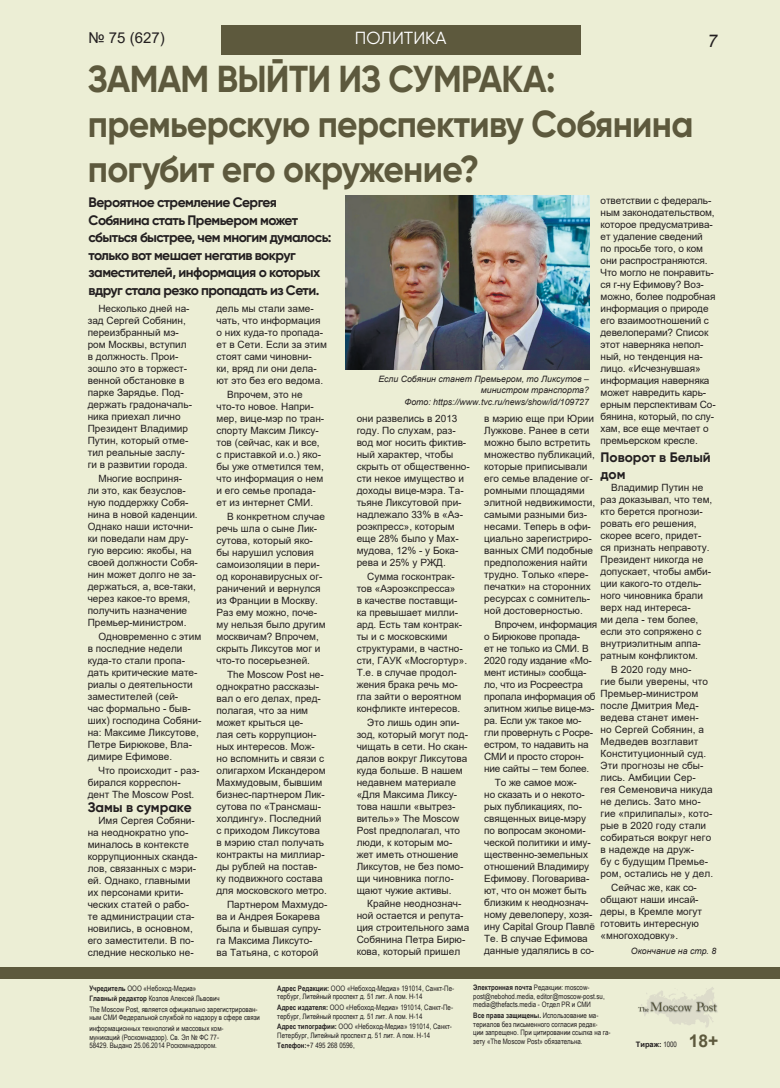
<style>
.page{position:relative;width:780px;height:1088px;background:#eceed5}
.page>*{position:absolute;margin:0;border:0;box-sizing:border-box;transform-origin:0 0}
.заголовок{font:700 37.5px/45px "Gilroy";letter-spacing:-.02em;color:#5d593d;scale:.94 1}
.одзаголовок{font:17.5px "Gilroy";color:#fff}
.t1{font:700 17.5px "Arial";color:#5d593d}
.t2{font:italic 17.5px "Arial";color:#231f20}
.t3{font:15px "Arial";color:#231f20}
.анонс{font:700 13.75px/17.5px "Gilroy";letter-spacing:-.04em;color:#231f20}
.анонс-2{font:700 13.75px/17.5px "Gilroy";color:#231f20}
.text{font:10px/12px "Arial";color:#231f20}
.text-2{font:10px/12px "Arial";letter-spacing:-.02em;color:#231f20}
.подпись_фото{font:italic 8.75px/10.5px "Arial";color:#231f20;text-align:right}
.t4{font:7.5px/8.8px "Arial Narrow";color:#231f20}
.t5{font:700 7.5px "Arial";color:#231f20}
.s1{font-weight:700}
.s2{font-family:"Arial Narrow";font-weight:400}
</style>
<div class="page">
<div style="left:0;top:967px;width:780px;height:11px;background:#5d593d"></div>
<div style="left:221px;top:26px;width:360px;height:29px;background:#5d593d"></div>
<svg style="left:638px;top:987px;width:79px;height:40px"></svg>
<img style="left:345px;top:196px;width:244px;height:174px">
<p class="одзаголовок" style="left:355px;top:27px;width:93px">ПОЛИТИКА</p>
<h3 class="t3" style="left:89px;top:27px;width:78px">№ 75 (627)</h3>
<h2 class="t2" style="left:707px;top:30px;width:11px">7</h2>
<p class="заголовок" style="left:88px;top:56px;width:646px">ЗАМАМ ВЫЙТИ ИЗ СУМРАКА: премьерскую перспективу Собянина погубит его окружение?</p>
<p class="анонс" style="left:89px;top:194px;width:244px">Вероятное стремление Сергея Собянина стать Премьером может сбыться быстрее, чем многим думалось: только вот мешает негатив вокруг заместителей, информация о которых вдруг стала резко пропадать из Сети.</p>
<p class="text" style="left:88px;top:303px;width:106px;text-indent:11px">Несколько дней на&shy;зад Сергей Собянин, переизбранный мэ&shy;ром Москвы, вступил в должность. Прои&shy;зошло это в торжест&shy;венной обстановке в парке Зарядье. Под&shy;держать градоначаль&shy;ника приехал лично<br>Президент Владимир<br>Путин, который отме&shy;тил реальные заслу&shy;ги в развитии города.</p>
<p class="text" style="left:88px;top:473px;width:112px;text-indent:11px">Многие восприня-<br>ли это, как безуслов&shy;ную поддержку Собя&shy;нина в новой каденции.<br>Однако наши источни&shy;ки поведали нам дру&shy;гую версию: якобы, на своей должности Собя&shy;нин может долго не за&shy;держаться, а, все-таки, через какое-то время, получить назначение<br>Премьер-министром.</p>
<p class="text" style="left:88px;top:630px;width:115px;text-indent:11px">Одновременно с этим в последние недели куда-то стали пропа&shy;дать критические мате&shy;риалы о деятельности заместителей (сей-<br>час формально - быв&shy;ших) господина Собяни&shy;на: Максиме Ликсутове,<br>Петре Бирюкове, Вла&shy;димире Ефимове.</p>
<p class="text" style="left:88px;top:764px;width:113px;text-indent:11px">Что происходит - раз&shy;бирался корреспон&shy;дент The Moscow Post.</p>
<p class="анонс-2" style="left:88px;top:798px;width:105px">Замы в сумраке</p>
<p class="text" style="left:88px;top:814px;width:111px;text-indent:11px">Имя Сергея Собяни&shy;на неоднократно упо&shy;миналось в контексте коррупционных сканда&shy;лов, связанных с мэри&shy;ей. Однако, главными их персонами крити&shy;ческих статей о рабо&shy;те администрации ста&shy;новились, в основном, его заместители. В по&shy;следние несколько не-</p>
<p class="text" style="left:216px;top:303px;width:112px">дель мы стали заме&shy;чать, что информация о них куда-то пропада&shy;ет в Сети. Если за этим стоят сами чиновни&shy;ки, вряд ли они дела&shy;ют это без его ведома.</p>
<p class="text" style="left:216px;top:389px;width:109px;text-indent:11px">Впрочем, это не что-то новое. Напри&shy;мер, вице-мэр по тран&shy;спорту Максим Ликсу&shy;тов (сейчас, как и все, с приставкой и.о.) яко&shy;бы уже отметился тем, что информация о нем и его семье пропада&shy;ет из интернет СМИ.</p>
<p class="text" style="left:216px;top:510px;width:111px;text-indent:11px">В конкретном случае речь шла о сыне Лик&shy;сутова, который яко&shy;бы нарушил условия самоизоляции в пери&shy;од коронавирусных ог&shy;раничений и вернулся из Франции в Москву.<br>Раз ему можно, поче&shy;му нельзя было другим москвичам? Впрочем, скрыть Ликсутов мог и что-то посерьезней.</p>
<p class="text" style="left:216px;top:668px;width:112px;text-indent:11px">The Moscow Post не&shy;однократно рассказы&shy;вал о его делах, пред&shy;полагая, что за ним может крыться це-<br>лая сеть коррупцион&shy;ных интересов. Мож&shy;но вспомнить и связи с олигархом Искандером<br>Махмудовым, бывшим бизнес-партнером Лик&shy;сутова по «Трансмаш&shy;холдингу». Последний с приходом Ликсутова в мэрию стал получать контракты на миллиар&shy;ды рублей на постав&shy;ку подвижного состава для московского метро.</p>
<p class="text" style="left:216px;top:898px;width:112px;text-indent:11px">Партнером Махмудо&shy;ва и Андрея Бокарева была и бывшая супру&shy;га Максима Ликсуто-<br>ва Татьяна, с которой</p>
<p class="text" style="left:600px;top:194px;width:117px">ответствии с федераль&shy;ным законодательством, которое предусматрива&shy;ет удаление сведений по просьбе того, о ком они распространяются.<br>Что могло не понравить&shy;ся г-ну Ефимову? Воз&shy;можно, более подробная информация о природе его взаимоотношений с девелоперами? Список этот наверняка непол&shy;ный, но тенденция на&shy;лицо. «Исчезнувшая» информация наверняка может навредить карь&shy;ерным перспективам Со&shy;бянина, который, по слу&shy;хам, все еще мечтает о премьерском кресле.</p>
<p class="анонс-2" style="left:600px;top:448px;width:112px">Поворот в Белый дом</p>
<p class="text" style="left:600px;top:481px;width:113px;text-indent:11px">Владимир Путин не раз доказывал, что тем, кто берется прогнози&shy;ровать его решения, скорее всего, придет&shy;ся признать неправоту.<br>Президент никогда не допускает, чтобы амби&shy;ции какого-то отдель&shy;ного чиновника брали верх над интереса-<br>ми дела - тем более, если это сопряжено с внутриэлитным аппа&shy;ратным конфликтом.</p>
<p class="text" style="left:600px;top:663px;width:114px;text-indent:11px">В 2020 году мно-<br>гие были уверены, что<br>Премьер-министром после Дмитрия Мед&shy;ведева станет имен-<br>но Сергей Собянин, а<br>Медведев возглавит<br>Конституционный суд.<br>Эти прогнозы не сбы&shy;лись. Амбиции Сер-<br>гея Семеновича никуда не делись. Зато мно&shy;гие «прилипалы», кото&shy;рые в 2020 году стали собираться вокруг него в надежде на друж-<br>бу с будущим Премье&shy;ром, остались не у дел.</p>
<p class="text" style="left:600px;top:881px;width:103px;text-indent:11px">Сейчас же, как со&shy;общают наши инсай&shy;деры, в Кремле могут готовить интересную «многоходовку».</p>
<p class="подпись_фото" style="left:631px;top:946px;width:87px">Окончание на стр. 8</p>
<p class="подпись_фото" style="left:378px;top:374px;width:212px">Если Собянин станет Премьером, то Ликсутов – министром транспорта?</p>
<p class="подпись_фото" style="left:404px;top:397px;width:186px">Фото: https://www.tvc.ru/news/show/id/109727</p>
<p class="text" style="left:484px;top:412px;width:113px">в мэрию еще при Юрии<br>Лужкове. Ранее в сети можно было встретить множество публикаций, которые приписывали его семье владение ог&shy;ромными площадями элитной недвижимости, самыми разными биз&shy;несами. Теперь в офи&shy;циально зарегистриро&shy;ванных СМИ подобные предположения найти трудно. Только «пере&shy;печатки» на сторонних ресурсах с сомнитель&shy;ной достоверностью.</p>
<p class="text-2" style="left:484px;top:618px;width:115px;text-indent:11px">Впрочем, информация о Бирюкове пропада-<br>ет не только из СМИ. В<br>2020 году издание «Мо&shy;мент истины» сообща&shy;ло, что из Росреестра пропала информация об элитном жилье вице-мэ&shy;ра. Если уж такое мо&shy;гли провернуть с Росре&shy;естром, то надавить на<br>СМИ и просто сторон&shy;ние сайты – тем более.</p>
<p class="text" style="left:484px;top:776px;width:112px;text-indent:11px">То же самое мож-<br>но сказать и о некото&shy;рых публикациях, по&shy;священных вице-мэру по вопросам экономи&shy;ческой политики и иму&shy;щественно-земельных отношений Владимиру<br>Ефимову. Поговарива&shy;ют, что он может быть близким к неоднознач&shy;ному девелоперу, хозя&shy;ину Capital Group Павлё<br>Те. В случае Ефимова данные удалялись в со-</p>
<p class="text" style="left:356px;top:412px;width:115px">они развелись в 2013 году. По слухам, раз&shy;вод мог носить фиктив&shy;ный характер, чтобы скрыть от общественно&shy;сти некое имущество и доходы вице-мэра. Та&shy;тьяне Ликсутовой при&shy;надлежало 33% в «Аэ&shy;роэкпресс», которым еще 28% было у Мах&shy;мудова, 12% - у Бока&shy;рева и 25% у РЖД.</p>
<p class="text" style="left:356px;top:570px;width:112px;text-indent:11px">Сумма госконтрак&shy;тов «Аэроэкспресса»<br>в качестве поставщи&shy;ка превышает милли&shy;ард. Есть там контрак&shy;ты и с московскими структурами, в частно&shy;сти, ГАУК «Мосгортур».<br>Т.е. в случае продол&shy;жения брака речь мо&shy;гла зайти о вероятном конфликте интересов.</p>
<p class="text" style="left:356px;top:716px;width:113px;text-indent:11px">Это лишь один эпи&shy;зод, который могут под&shy;чищать в сети. Но скан&shy;далов вокруг Ликсутова куда больше. В нашем недавнем материале «Для Максима Ликсу&shy;това нашли «вытрез&shy;витель»» The Moscow<br>Post предполагал, что люди, к которым мо&shy;жет иметь отношение<br>Ликсутов, не без помо&shy;щи чиновника погло&shy;щают чужие активы.</p>
<p class="text" style="left:356px;top:898px;width:114px;text-indent:11px">Крайне неоднознач&shy;ной остается и репута&shy;ция строительного зама<br>Собянина Петра Бирю&shy;кова, который пришел</p>
<p class="t4" style="left:89px;top:982px;width:170px;line-height:10.5px"><span class="s1">Учредитель</span> ООО «Небоход-Медиа»<br><span class="s1">Главный редактор</span> Козлов Алексей Львович<br>The Moscow Post, является официально зарегистрирован-</p>
<p class="t4" style="left:89px;top:1012px;width:172px;line-height:10.5px">ным СМИ Федеральной службой по надзору в сфере связи информационных технологий и массовых ком-</p>
<p class="t4" style="left:89px;top:1032px;width:131px">муникаций (Роскомнадзор). Св. Эл № ФС 77-<br>58429. Выдано 25.06.2014 Роскомнадзором.</p>
<p class="t4" style="left:473px;top:982px;width:133px"><span class="s1">Электронная почта</span> Редакции: moscow&shy;post@nebohod.media, editor@moscow-post.su, media@thefacts.media - Отдел PR и СМИ</p>
<p class="t4" style="left:473px;top:1010px;width:139px"><span class="s1">Все права защищены.</span> Использование ма&shy;териалов без письменного согласия редак-<br>ции запрещено. При цитировании ссылка на га&shy;зету «The Moscow Post» обязательна.</p>
<p class="t4" style="left:277px;top:983px;width:178px"><span class="s1">Адрес Редакции:</span> ООО «Небоход-Медиа» 191014, Санкт-Пе&shy;тербург, Литейный проспект д. 51 лит. А пом. H-14</p>
<p class="t4" style="left:277px;top:1002px;width:177px"><span class="s1">Адрес издателя:</span> ООО «Небоход-Медиа» 191014, Санкт-Пе&shy;тербург, Литейный проспект д. 51 лит. А пом. H-14</p>
<p class="t4" style="left:277px;top:1022px;width:176px"><span class="s1">Адрес типографии:</span> ООО «Небоход-Медиа» 191014, Санкт-<br>Петербург, Литейный проспект д. 51 лит. А пом. H-14</p>
<p class="t4" style="left:277px;top:1041px;width:79px"><span class="s1">Телефон:</span>+7 495 268 0596,</p>
<p class="t5" style="left:635px;top:1039px;width:43px">Тираж: <span class="s2">1000</span></p>
<h2 class="t1" style="left:688px;top:1028px;width:31px">18+</h2>
</div>
